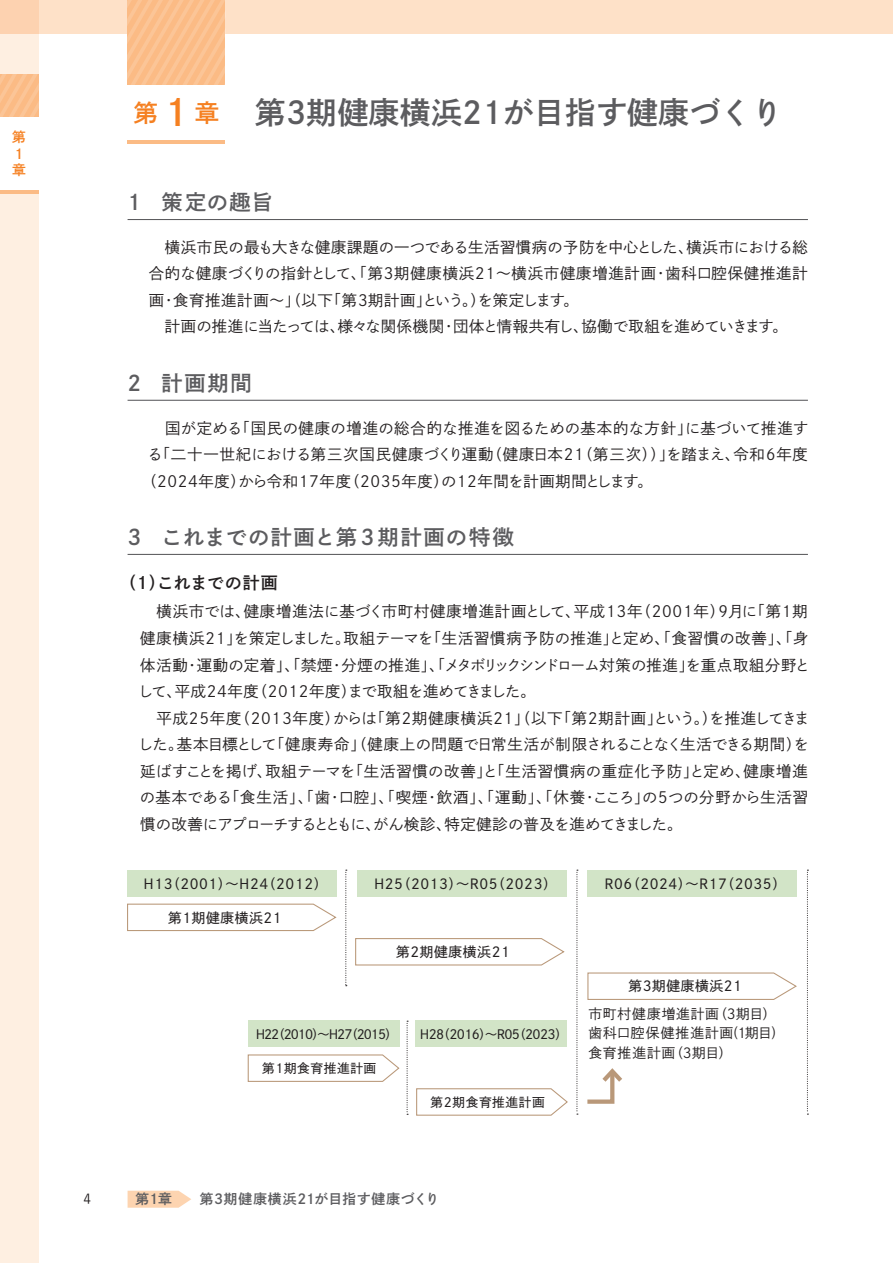
<style>
.page{position:relative;width:893px;height:1263px;background:#fff}
.page>*{position:absolute;margin:0;border:0;box-sizing:border-box;transform-origin:0 0}
.t1{font:30.9px "P Shuei Go Gin Std N B";letter-spacing:.01em;color:#5c5c5f}
.t2{font:21.3px "P Shuei Go Gin Std N B";letter-spacing:.055em;color:#5c5c5f}
.t3{font:16.95px "P Shuei Go Gin Std N B";letter-spacing:.025em;color:#231f20}
.t4{font:15.45px/26.5px "P Shuei Go Gin Std N L";letter-spacing:.02em;color:#231f20}
.t5{font:15.45px "P Shuei Go Gin Std N L";letter-spacing:.055em;color:#231f20}
.t6{font:15.45px "P Shuei Go Gin Std N L";letter-spacing:.04em;color:#231f20}
.t7{font:13.8px "P Shuei Go Gin Std N M";letter-spacing:.04em;color:#231f20}
.t8{font:13.8px/19.2px "P Shuei Go Gin Std N L";letter-spacing:.05em;color:#231f20;text-align:justify}
.t9{font:13.8px "P Shuei Go Gin Std N B";letter-spacing:.04em;color:#5c5c5f}
.t10{font:13.8px/16.5px "P Shuei Go Gin Std N B";color:#f58021}
.t11{font:500 13.8px "Yu Go Pr 6 N";color:#231f20}
.t12{font:12.75px "P Shuei Go Gin Std N M";letter-spacing:-.08em;color:#231f20}
.t13{font:12.75px "P Shuei Go Gin Std N M";letter-spacing:-.05em;color:#231f20}
.t14{font:12.75px "P Shuei Go Gin Std N M";letter-spacing:.04em;color:#231f20}
.s1{font-size:24.45px;color:#f58021}
.s2{font-size:36.6px;color:#f58021}
</style>
<div class="page">
<div style="left:0;top:194px;width:38px;height:1069px;background:#feefe1"></div>
<div style="left:0;top:0;width:38px;height:74px;background:#feefe1"></div>
<svg style="left:0;top:74px;width:38px;height:43px;background:#fbbf8c"></svg>
<hr style="left:0;top:190px;width:38px;height:4px;background:#fbbb85">
<div style="left:0;top:0;width:893px;height:34px;background:#fee1c8"></div>
<hr style="left:128px;top:140px;width:97px;height:4px;background:#fbbb85">
<svg style="left:128px;top:0;width:97px;height:85px;background:#fbbe8c"></svg>
<svg style="left:128px;top:1191px;width:63px;height:17px"></svg>
<hr style="left:128px;top:219px;width:680px;height:1px;background:#5c5c5f">
<hr style="left:128px;top:400px;width:680px;height:1px;background:#5c5c5f">
<hr style="left:128px;top:554px;width:680px;height:1px;background:#5c5c5f">
<div style="left:128px;top:870px;width:209px;height:27px;background:#d2e4c7"></div>
<div style="left:248px;top:1021px;width:151px;height:26px;background:#d2e4c7"></div>
<svg style="left:127px;top:903px;width:210px;height:28px"></svg>
<svg style="left:247px;top:1054px;width:153px;height:28px"></svg>
<svg style="left:416px;top:1088px;width:152px;height:28px"></svg>
<svg style="left:355px;top:938px;width:210px;height:28px"></svg>
<div style="left:357px;top:870px;width:209px;height:27px;background:#d2e4c7"></div>
<div style="left:415px;top:1021px;width:151px;height:26px;background:#d2e4c7"></div>
<svg style="left:345px;top:870px;width:2px;height:116px"></svg>
<svg style="left:407px;top:1021px;width:1px;height:94px"></svg>
<svg style="left:807px;top:870px;width:1px;height:244px"></svg>
<svg style="left:576px;top:870px;width:221px;height:244px"></svg>
<p class="t10" style="left:12px;top:129px;width:15px">第<br>１章</p>
<p class="t11" style="left:83px;top:1186px;width:9px">4</p>
<h1 class="t1" style="left:134px;top:91px;width:650px"><span class="s1">第</span><span class="s2">１</span><span class="s1">章</span> 第3期健康横浜21が目指す健康づくり</h1>
<h2 class="t2" style="left:128px;top:187px;width:147px">1 策定の趣旨</h2>
<p class="t4" style="left:149px;top:234px;width:660px">　横浜市民の最も大きな健康課題の一つである生活習慣病の予防を中心とした、横浜市における総合的な健康づくりの指針として、「第３期健康横浜２１～横浜市健康増進計画・歯科口腔保健推進計画・食育推進計画～」（以下「第３期計画」という。）を策定します。<br>　計画の推進に当たっては、様々な関係機関・団体と情報共有し、協働で取組を進めていきます。</p>
<h2 class="t2" style="left:128px;top:368px;width:126px">2 計画期間</h2>
<p class="t4" style="left:149px;top:414px;width:661px">　国が定める「国民の健康の増進の総合的な推進を図るための基本的な方針」に基づいて推進す</p>
<p class="t5" style="left:148px;top:444px;width:662px">る「二十一世紀における第三次国民健康づくり運動（健康日本21（第三次））」を踏まえ、令和６年度</p>
<p class="t6" style="left:141px;top:470px;width:513px">（2024年度）から令和17年度（2035年度）の12年間を計画期間とします。</p>
<h2 class="t2" style="left:128px;top:522px;width:388px">3 これまでの計画と第３期計画の特徴</h2>
<p class="t3" style="left:119px;top:571px;width:160px">（１）これまでの計画</p>
<p class="t4" style="left:138px;top:598px;width:674px">　横浜市では、健康増進法に基づく市町村健康増進計画として、平成13年（2001年）９月に「第１期健康横浜２１」を策定しました。取組テーマを「生活習慣病予防の推進」と定め、「食習慣の改善」、「身体活動・運動の定着」、「禁煙・分煙の推進」、「メタボリックシンドローム対策の推進」を重点取組分野として、平成24年度（2012年度）まで取組を進めてきました。<br>　平成25年度（2013年度）からは「第２期健康横浜２１」（以下「第２期計画」という。）を推進してきました。基本目標として「健康寿命」（健康上の問題で日常生活が制限されることなく生活できる期間）を延ばすことを掲げ、取組テーマを「生活習慣の改善」と「生活習慣病の重症化予防」と定め、健康増進の基本である「食生活」、「歯・口腔」、「喫煙・飲酒」、「運動」、「休養・こころ」の５つの分野から生活習慣の改善にアプローチするとともに、がん検診、特定健診の普及を進めてきました。</p>
<p class="t7" style="left:144px;top:874px;width:185px">H13（2001）〜H24（2012）</p>
<p class="t7" style="left:168px;top:908px;width:115px">第1期健康横浜21</p>
<p class="t7" style="left:374px;top:874px;width:184px">H25（2013）～R05（2023）</p>
<p class="t7" style="left:396px;top:942px;width:115px">第2期健康横浜21</p>
<p class="t12" style="left:256px;top:1025px;width:144px">H22（2010）〜H27（2015）</p>
<p class="t14" style="left:262px;top:1059px;width:116px">第1期食育推進計画</p>
<p class="t13" style="left:420px;top:1025px;width:150px">H28（2016）〜R05（2023）</p>
<p class="t14" style="left:431px;top:1093px;width:116px">第2期食育推進計画</p>
<p class="t7" style="left:605px;top:874px;width:183px">R06（2024）～R17（2035）</p>
<p class="t7" style="left:628px;top:977px;width:115px">第3期健康横浜21</p>
<p class="t8" style="left:588px;top:1004px;width:190px">市町村健康増進計画（3期目）歯科口腔保健推進計画(1期目)食育推進計画（3期目）</p>
<p class="t9" style="left:136px;top:1190px;width:38px">第1章</p>
<p class="t9" style="left:200px;top:1190px;width:241px">第3期健康横浜21が目指す健康づくり</p>
</div>
